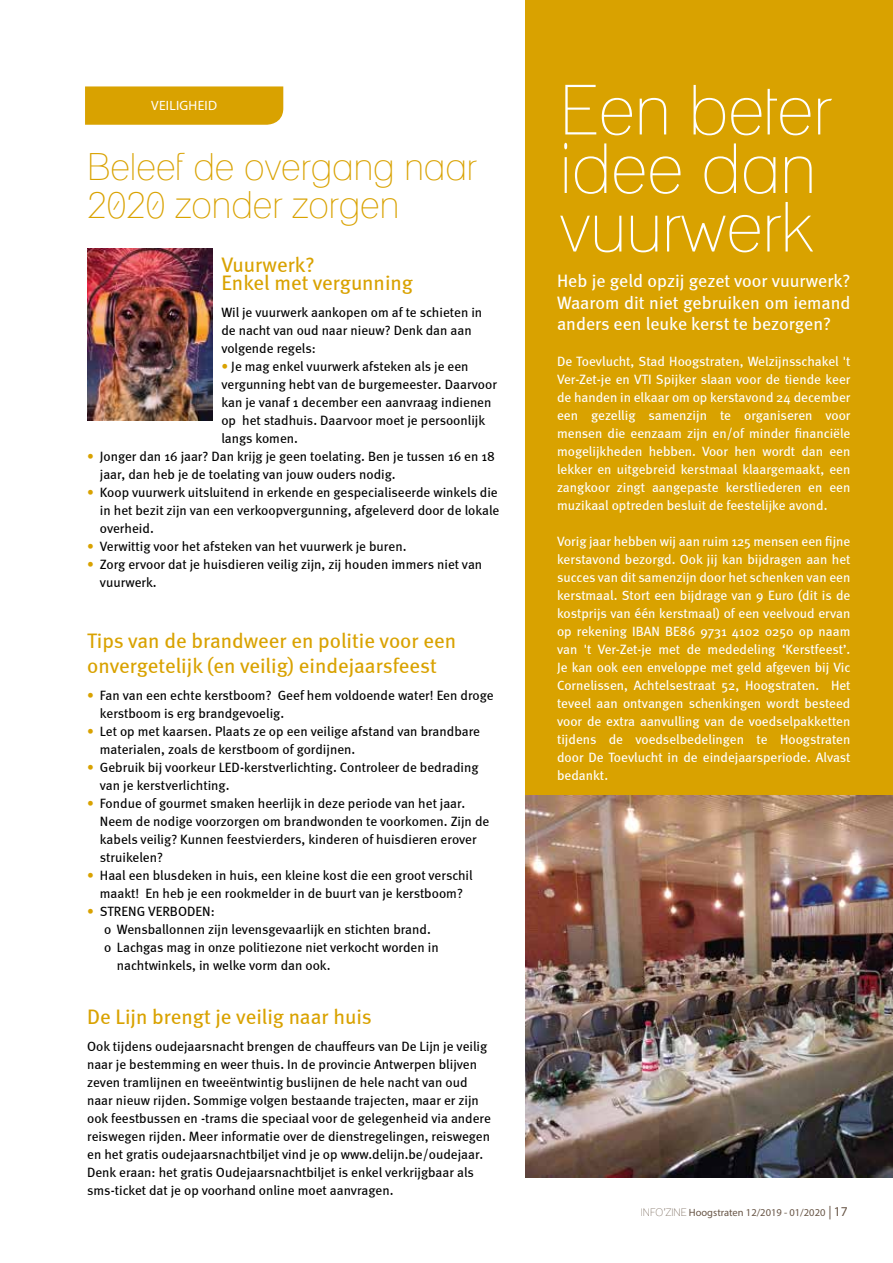
<style>
.page{position:relative;width:893px;height:1263px;background:#fff}
.page>*{position:absolute;margin:0;border:0;box-sizing:border-box;transform-origin:0 0}
.t1{font:condensed 69px/58.5px "Lane";color:#fff}
.t2{font:condensed 37.5px/37.5px "Lane";color:#d9a200}
.t3{font:21px/18px "Meta";color:#d9a200}
.t4{font:18px/21.6px "Meta";color:#fff;text-align:justify}
.t5{font:13.5px/18px "Meta";color:#000}
.t6{font:13.5px/18px "Meta";color:#fff;text-align:justify}
.t7{font:13.5px "Myriad Pro";letter-spacing:.02em;color:#fff}
.t8{font:10.5px "Myriad Pro";color:#685546}
.s1{color:#d9a200}
.s2{font-family:"Lane";font-stretch:condensed}
.s3{font-size:13.5px}
</style>
<div class="page">
<div style="left:85px;top:86px;width:198px;height:39px;background:#d9a200"></div>
<div style="left:525px;top:0;width:368px;height:1177px;background:#d9a200"></div>
<img style="left:525px;top:795px;width:368px;height:382px">
<img style="left:87px;top:249px;width:126px;height:172px">
<p class="t7" style="left:151px;top:97px;width:67px">VEILIGHEID</p>
<h2 class="t2" style="left:87px;top:148px;width:391px">Beleef de overgang naar<br>2020 zonder zorgen</h2>
<h3 class="t3" style="left:221px;top:255px;width:193px">Vuurwerk?<br>Enkel met vergunning</h3>
<p class="t5" style="left:221px;top:303px;width:262px">Wil je vuurwerk aankopen om af te schieten in de nacht van oud naar nieuw? Denk dan aan volgende regels:</p>
<p class="t5" style="left:221px;top:357px;width:277px"><span class="s1">•</span> Je mag enkel vuurwerk afsteken als je een vergunning hebt van de burgemeester. Daarvoor kan je vanaf 1 december een aanvraag indienen op het stadhuis. Daarvoor moet je persoonlijk langs komen.</p>
<p class="t5" style="left:100px;top:447px;width:397px;text-indent:-13px"><span class="s1">•</span> Jonger dan 16 jaar? Dan krijg je geen toelating. Ben je tussen 16 en 18 jaar, dan heb je de toelating van jouw ouders nodig.</p>
<p class="t5" style="left:100px;top:483px;width:401px;text-align:justify;text-indent:-13px"><span class="s1">•</span> Koop vuurwerk uitsluitend in erkende en gespecialiseerde winkels die in het bezit zijn van een verkoopvergunning, afgeleverd door de lokale overheid.</p>
<p class="t5" style="left:87px;top:537px;width:321px"><span class="s1">•</span> Verwittig voor het afsteken van het vuurwerk je buren.</p>
<p class="t5" style="left:100px;top:555px;width:384px;text-indent:-13px"><span class="s1">•</span> Zorg ervoor dat je huisdieren veilig zijn, zij houden immers niet van vuurwerk.</p>
<h3 class="t3" style="left:87px;top:628px;width:370px;line-height:25.2px">Tips van de brandweer en politie voor een onvergetelijk (en veilig) eindejaarsfeest</h3>
<p class="t5" style="left:100px;top:686px;width:395px;text-indent:-13px"><span class="s1">•</span> Fan van een echte kerstboom? Geef hem voldoende water! Een droge kerstboom is erg brandgevoelig.</p>
<p class="t5" style="left:100px;top:722px;width:382px;text-indent:-13px"><span class="s1">•</span> Let op met kaarsen. Plaats ze op een veilige afstand van brandbare materialen, zoals de kerstboom of gordijnen.</p>
<p class="t5" style="left:100px;top:758px;width:380px;text-indent:-13px"><span class="s1">•</span> Gebruik bij voorkeur LED-kerstverlichting. Controleer de bedrading van je kerstverlichting.</p>
<p class="t5" style="left:100px;top:794px;width:391px;text-indent:-13px"><span class="s1">•</span> Fondue of gourmet smaken heerlijk in deze periode van het jaar.<br>Neem de nodige voorzorgen om brandwonden te voorkomen. Zijn de kabels veilig? Kunnen feestvierders, kinderen of huisdieren erover struikelen?</p>
<p class="t5" style="left:87px;top:866px;width:387px;text-align:center"><span class="s1">•</span> Haal een blusdeken in huis, een kleine kost die een groot verschil maakt! En heb je een rookmelder in de buurt van je kerstboom?</p>
<p class="t5" style="left:87px;top:902px;width:129px"><span class="s1">•</span> STRENG VERBODEN:</p>
<p class="t5" style="left:104px;top:920px;width:328px">o Wensballonnen zijn levensgevaarlijk en stichten brand.</p>
<p class="t5" style="left:104px;top:938px;width:336px">o Lachgas mag in onze politiezone niet verkocht worden in</p>
<p class="t5" style="left:117px;top:956px;width:215px">nachtwinkels, in welke vorm dan ook.</p>
<h3 class="t3" style="left:87px;top:1008px;width:286px">De Lijn brengt je veilig naar huis</h3>
<p class="t5" style="left:87px;top:1037px;width:405px">Ook tijdens oudejaarsnacht brengen de chauffeurs van De Lijn je veilig naar je bestemming en weer thuis. In de provincie Antwerpen blijven zeven tramlijnen en tweeëntwintig buslijnen de hele nacht van oud naar nieuw rijden. Sommige volgen bestaande trajecten, maar er zijn ook feestbussen en -trams die speciaal voor de gelegenheid via andere reiswegen rijden. Meer informatie over de dienstregelingen, reiswegen en het gratis oudejaarsnachtbiljet vind je op www.delijn.be/oudejaar.<br>Denk eraan: het gratis Oudejaarsnachtbiljet is enkel verkrijgbaar als sms-ticket dat je op voorhand online moet aanvragen.</p>
<h1 class="t1" style="left:560px;top:80px;width:273px">Een beter idee dan vuurwerk</h1>
<h3 class="t4" style="left:557px;top:270px;width:295px">Heb je geld opzij gezet voor vuurwerk?<br>Waarom dit niet gebruiken om iemand anders een leuke kerst te bezorgen?</h3>
<p class="t6" style="left:557px;top:353px;width:295px">De Toevlucht, Stad Hoogstraten, Welzijnsschakel 't Ver-Zet-je en VTI Spijker slaan voor de tiende keer de handen in elkaar om op kerstavond 24 december een gezellig samenzijn te organiseren voor mensen die eenzaam zijn en/of minder financiële mogelijkheden hebben. Voor hen wordt dan een lekker en uitgebreid kerstmaal klaargemaakt, een zangkoor zingt aangepaste kerstliederen en een muzikaal optreden besluit de feestelijke avond.</p>
<p class="t6" style="left:557px;top:533px;width:295px">Vorig jaar hebben wij aan ruim 125 mensen een fijne kerstavond bezorgd. Ook jij kan bijdragen aan het succes van dit samenzijn door het schenken van een kerstmaal. Stort een bijdrage van 9 Euro (dit is de kostprijs van één kerstmaal) of een veelvoud ervan op rekening IBAN BE86 9731 4102 0250 op naam van 't Ver-Zet-je met de mededeling ‘Kerstfeest’.<br>Je kan ook een enveloppe met geld afgeven bij Vic Cornelissen, Achtelsestraat 52, Hoogstraten. Het teveel aan ontvangen schenkingen wordt besteed voor de extra aanvulling van de voedselpakketten tijdens de voedselbedelingen te Hoogstraten door De Toevlucht in de eindejaarsperiode. Alvast bedankt.</p>
<p class="t8" style="left:641px;top:1205px;width:208px"><span class="s2">INFO’ZINE</span> Hoogstraten 12/2019 - 01/2020 <span class="s3">| 17</span></p>
</div>
